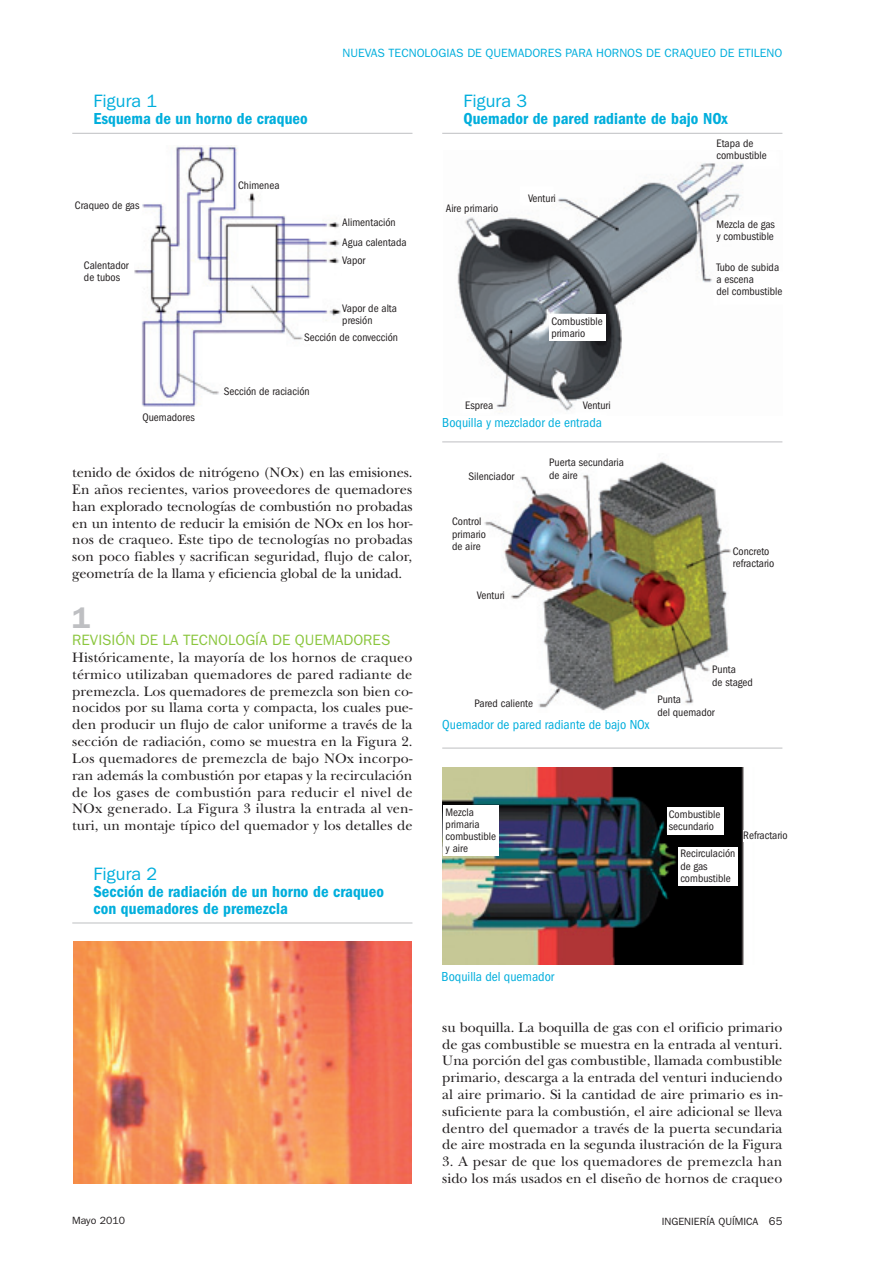
<style>
.page{position:relative;width:893px;height:1263px;background:#fff}
.page>*{position:absolute;margin:0;border:0;box-sizing:border-box;transform-origin:0 0}
.t1{font:600 30px "Franklin Gothic";color:#bebfc2}
.t2{font:18px "Franklin Gothic";letter-spacing:.015em;color:#00aedc}
.t3{font:600 condensed 16.5px/16.8px "Franklin Gothic";color:#00aedc}
.t4{font:15px "Franklin Gothic";color:#8bc63e}
.t5{font:14.25px/16.8px "New Baskerville";letter-spacing:.005em;color:#231f20;text-align:justify}
.t6{font:condensed 13.5px "Franklin Gothic";color:#00aedc}
.t7{font:12px "Franklin Gothic";color:#00aedc}
.t8{font:condensed 11.25px/12px "Franklin Gothic";color:#231f20}
.t9{font:10.5px "Franklin Gothic";color:#231f20}
.s1{font-size:11.25px}
</style>
<div class="page">
<hr style="left:72px;top:922px;width:340px;height:1px;background:#bebfc2">
<img style="left:73px;top:942px;width:338px;height:241px">
<hr style="left:442px;top:133px;width:340px;height:1px;background:#bebfc2">
<img style="left:457px;top:162px;width:287px;height:250px">
<div style="left:549px;top:314px;width:56px;height:27px;background:#fff"></div>
<img style="left:484px;top:461px;width:247px;height:250px">
<hr style="left:442px;top:441px;width:340px;height:1px;background:#bebfc2">
<hr style="left:442px;top:748px;width:340px;height:1px;background:#bebfc2">
<img style="left:442px;top:768px;width:302px;height:196px">
<div style="left:743px;top:831px;width:47px;height:11px;background:#fff"></div>
<div style="left:667px;top:807px;width:57px;height:28px;background:#fff"></div>
<div style="left:678px;top:847px;width:60px;height:38px;background:#fff"></div>
<div style="left:443px;top:805px;width:56px;height:50px;background:#fff"></div>
<hr style="left:72px;top:133px;width:340px;height:1px;background:#bebfc2">
<img style="left:134px;top:145px;width:207px;height:262px">
<div style="left:238px;top:180px;width:47px;height:10px;background:#fff"></div>
<div style="left:224px;top:387px;width:92px;height:9px;background:#fff"></div>
<div style="left:75px;top:200px;width:66px;height:12px;background:#fff"></div>
<div style="left:304px;top:332px;width:95px;height:12px;background:#fff"></div>
<p class="t2" style="left:94px;top:91px;width:65px">FIGURA 1</p>
<p class="t3" style="left:94px;top:111px;width:216px">Esquema de un horno de craqueo</p>
<p class="t8" style="left:75px;top:199px;width:66px">Craqueo de gas</p>
<p class="t8" style="left:238px;top:179px;width:43px">Chimenea</p>
<p class="t7" style="left:342px;top:46px;width:9px">NUE</p>
<p class="t7" style="left:365px;top:46px;width:38px">VAS TECN</p>
<p class="t7" style="left:417px;top:46px;width:86px">OLOGIAS DE QUEMA</p>
<p class="t7" style="left:524px;top:46px;width:56px">DORES PARA</p>
<p class="t7" style="left:596px;top:46px;width:188px">HORNOS DE CRAQUEO DE ETILENO</p>
<p class="t2" style="left:463px;top:91px;width:65px">FIGURA 3</p>
<p class="t3" style="left:463px;top:111px;width:266px">Quemador de pared radiante de bajo NOx</p>
<p class="t8" style="left:446px;top:202px;width:54px">Aire primario</p>
<p class="t8" style="left:528px;top:192px;width:29px">Venturi</p>
<p class="t8" style="left:716px;top:138px;width:52px">Etapa de combustible</p>
<p class="t8" style="left:84px;top:260px;width:46px">Calentador de tubos</p>
<p class="t8" style="left:142px;top:412px;width:54px">Quemadores</p>
<p class="t8" style="left:342px;top:213px;width:66px;line-height:19.5px">Alimentación<br>Agua calentada</p>
<p class="t8" style="left:342px;top:254px;width:25px">Vapor</p>
<p class="t8" style="left:342px;top:302px;width:56px">Vapor de alta presión</p>
<p class="t8" style="left:304px;top:331px;width:95px">Sección de convección</p>
<p class="t8" style="left:224px;top:386px;width:87px">Sección de raciación</p>
<p class="t5" style="left:72px;top:464px;width:342px">tenido de óxidos de nitrógeno (NOx) en las emisiones.<br>En años recientes, varios proveedores de quemadores han explorado tecnologías de combustión no probadas en un intento de reducir la emisión de NOx en los hor&shy;nos de craqueo. Este tipo de tecnologías no probadas son poco fiables y sacrifican seguridad, flujo de calor, geometría de la llama y eficiencia global de la unidad.</p>
<h1 class="t1" style="left:72px;top:600px;width:19px">1</h1>
<p class="t4" style="left:72px;top:631px;width:25px">REVISI</p>
<p class="t4" style="left:115px;top:631px;width:275px">ÓN DE LA TECNOLOGÍA DE QUEMADORES</p>
<p class="t5" style="left:72px;top:649px;width:342px">Históricamente, la mayoría de los hornos de craqueo térmico utilizaban quemadores de pared radiante de premezcla. Los quemadores de premezcla son bien co&shy;nocidos por su llama corta y compacta, los cuales pue&shy;den producir un flujo de calor uniforme a través de la sección de radiación, como se muestra en la Figura 2.<br>Los quemadores de premezcla de bajo NOx incorpo&shy;ran además la combustión por etapas y la recirculación de los gases de combustión para reducir el nivel de NOx generado. La Figura 3 ilustra la entrada al ven&shy;turi, un montaje típico del quemador y los detalles de</p>
<p class="t2" style="left:94px;top:863px;width:65px">FIGURA 2</p>
<p class="t3" style="left:94px;top:883px;width:292px">Sección de radiación de un horno de craqueo con quemadores de premezcla</p>
<p class="t8" style="left:716px;top:218px;width:60px">Mezcla de gas y combustible</p>
<p class="t8" style="left:465px;top:399px;width:29px">Esprea</p>
<p class="t8" style="left:551px;top:315px;width:53px">Combustible primario</p>
<p class="t8" style="left:583px;top:399px;width:29px">Venturi</p>
<p class="t6" style="left:442px;top:415px;width:161px">Boquilla y mezclador de entrada</p>
<p class="t8" style="left:468px;top:471px;width:47px">Silenciador</p>
<p class="t8" style="left:452px;top:516px;width:35px">Control primario de aire</p>
<p class="t8" style="left:477px;top:589px;width:29px">Venturi</p>
<p class="t8" style="left:549px;top:456px;width:76px">Puerta secundaria de aire</p>
<p class="t8" style="left:716px;top:261px;width:67px">Tubo de subida a escena<br>del combustible</p>
<p class="t8" style="left:733px;top:545px;width:43px">Concreto refractario</p>
<p class="t8" style="left:475px;top:698px;width:60px">Pared caliente</p>
<p class="t6" style="left:442px;top:717px;width:209px">Quemador de pared radiante de bajo NOx</p>
<p class="t8" style="left:712px;top:663px;width:42px">Punta<br>de staged</p>
<p class="t8" style="left:657px;top:693px;width:59px">Punta<br>del quemador</p>
<p class="t8" style="left:446px;top:806px;width:52px">Mezcla primaria combustible y aire</p>
<p class="t8" style="left:669px;top:808px;width:53px">Combustible secundario</p>
<p class="t8" style="left:680px;top:848px;width:56px">Recirculación de gas combustible</p>
<p class="t8" style="left:743px;top:830px;width:46px">Refractario</p>
<p class="t6" style="left:442px;top:969px;width:114px">Boquilla del quemador</p>
<p class="t5" style="left:442px;top:1019px;width:342px">su boquilla. La boquilla de gas con el orificio primario de gas combustible se muestra en la entrada al venturi.<br>Una porción del gas combustible, llamada combustible primario, descarga a la entrada del venturi induciendo al aire primario. Si la cantidad de aire primario es in&shy;suficiente para la combustión, el aire adicional se lleva dentro del quemador a través de la puerta secundaria de aire mostrada en la segunda ilustración de la Figura</p>
<p class="t5" style="left:442px;top:1153px;width:342px">3. A pesar de que los quemadores de premezcla han sido los más usados en el diseño de hornos de craqueo</p>
<p class="t9" style="left:72px;top:1214px;width:54px">MAYO 2010</p>
<p class="t9" style="left:662px;top:1215px;width:122px">INGENI ERÍA QUÍMICA <span class="s1">65</span></p>
</div>
